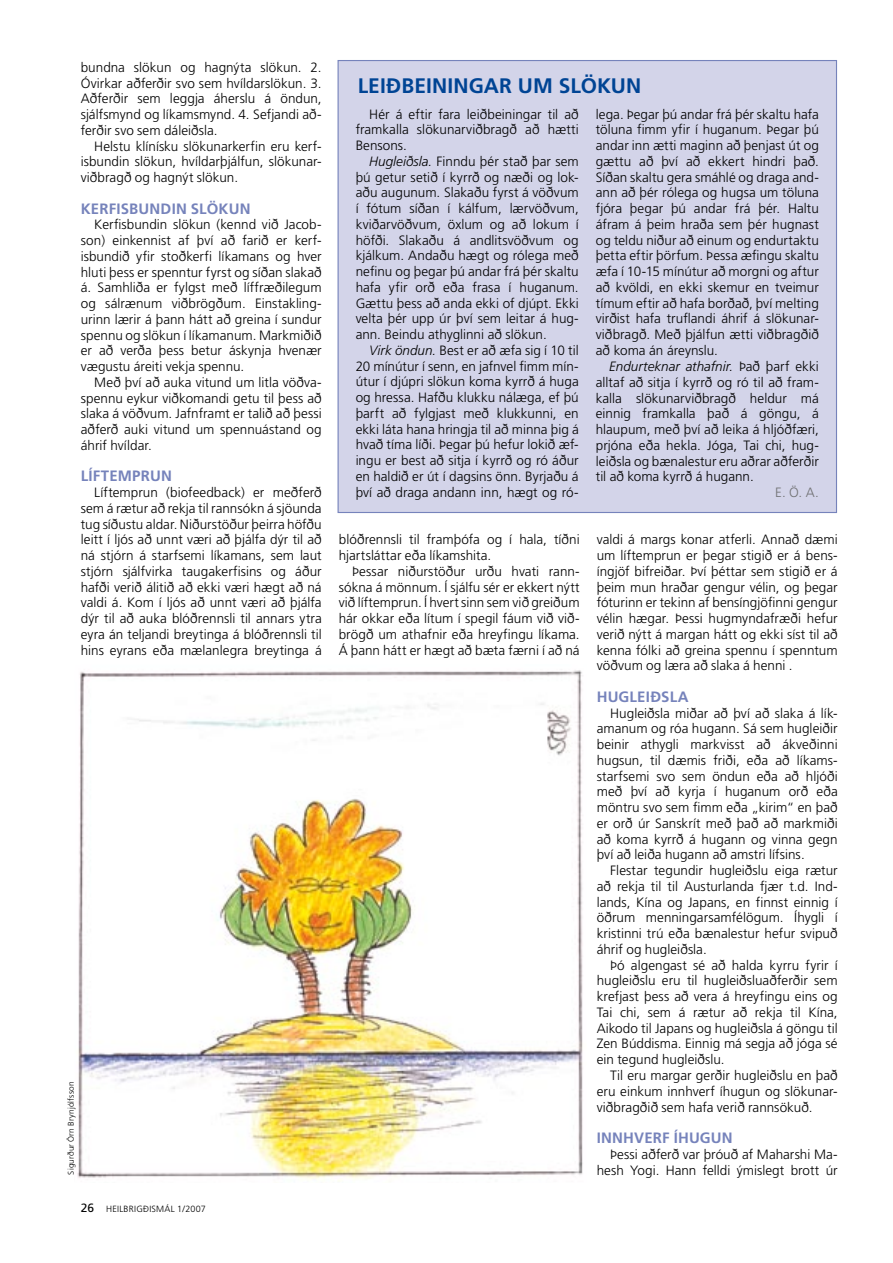
<style>
.page{position:relative;width:893px;height:1263px;background:#fff}
.page>*{position:absolute;margin:0;border:0;box-sizing:border-box;transform-origin:0 0}
.t1{font:700 21px "Frutiger";letter-spacing:.005em;color:#004494}
.t2{font:700 15px "Frutiger";letter-spacing:.01em;color:#7683bb}
.t3{font:300 13.5px/15.8px "Frutiger";color:#000;text-align:justify}
.t4{font:300 13.5px "Frutiger";color:#707173}
.t5{font:300 9px "Frutiger";letter-spacing:.025em;color:#000}
.t6{font:300 8.25px "Frutiger";letter-spacing:.02em;color:#000}
.s1{font-weight:400;font-size:12px}
.s2{font-style:italic}
</style>
<div class="page">
<div style="left:338px;top:61px;width:498px;height:451px;background:#d3d4e9"></div>
<img style="left:77px;top:670px;width:506px;height:512px">
<p class="t3" style="left:81px;top:59px;width:242px">bundna slökun og hagnýta slökun. 2.<br>Óvirkar aðferðir svo sem hvíldarslökun. 3.<br>Aðferðir sem leggja áherslu á öndun, sjálfsmynd og líkamsmynd. 4. Sefjandi að&shy;ferðir svo sem dáleiðsla.</p>
<p class="t3" style="left:81px;top:138px;width:242px;text-indent:14px">Helstu klínísku slökunarkerfin eru kerf&shy;isbundin slökun, hvíldarþjálfun, slökunar&shy;viðbragð og hagnýt slökun.</p>
<p class="t2" style="left:81px;top:200px;width:171px">KERFISBUNDIN SLÖKUN</p>
<p class="t3" style="left:81px;top:217px;width:242px;text-indent:14px">Kerfisbundin slökun (kennd við Jacob&shy;son) einkennist af því að farið er kerf&shy;isbundið yfir stoðkerfi líkamans og hver hluti þess er spenntur fyrst og síðan slakað á. Samhliða er fylgst með líffræðilegum og sálrænum viðbrögðum. Einstakling&shy;urinn lærir á þann hátt að greina í sundur spennu og slökun í líkamanum. Markmiðið er að verða þess betur áskynja hvenær vægustu áreiti vekja spennu.</p>
<p class="t3" style="left:81px;top:374px;width:242px;text-indent:14px">Með því að auka vitund um litla vöðva&shy;spennu eykur viðkomandi getu til þess að slaka á vöðvum. Jafnframt er talið að þessi aðferð auki vitund um spennuástand og áhrif hvíldar.</p>
<p class="t2" style="left:81px;top:467px;width:93px">LÍFTEMPRUN</p>
<p class="t3" style="left:81px;top:485px;width:242px;text-indent:14px">Líftemprun (biofeedback) er meðferð sem á rætur að rekja til rannsókn á sjöunda tug síðustu aldar. Niðurstöður þeirra höfðu leitt í ljós að unnt væri að þjálfa dýr til að ná stjórn á starfsemi líkamans, sem laut stjórn sjálfvirka taugakerfisins og áður hafði verið álitið að ekki væri hægt að ná valdi á. Kom í ljós að unnt væri að þjálfa dýr til að auka blóðrennsli til annars ytra eyra án teljandi breytinga á blóðrennsli til hins eyrans eða mælanlegra breytinga á</p>
<p class="t6" style="left:66px;top:1174px;width:95px;rotate:-90deg">Sigurður Örn Brynjólfsson</p>
<p class="t5" style="left:81px;top:1204px;width:126px"><span class="s1">26</span> HEILBRIGÐISMÁL 1/2007</p>
<h1 class="t1" style="left:358px;top:73px;width:285px">LEIÐBEININGAR UM SLÖKUN</h1>
<p class="t3" style="left:356px;top:106px;width:225px;text-indent:14px">Hér á eftir fara leiðbeiningar til að framkalla slökunarviðbragð að hætti Bensons.</p>
<p class="t3" style="left:356px;top:153px;width:225px;text-indent:14px"><span class="s2">Hugleiðsla.</span> Finndu þér stað þar sem þú getur setið í kyrrð og næði og lok&shy;aðu augunum. Slakaðu fyrst á vöðvum í fótum síðan í kálfum, lærvöðvum, kviðarvöðvum, öxlum og að lokum í höfði. Slakaðu á andlitsvöðvum og kjálkum. Andaðu hægt og rólega með nefinu og þegar þú andar frá þér skaltu hafa yfir orð eða frasa í huganum.<br>Gættu þess að anda ekki of djúpt. Ekki velta þér upp úr því sem leitar á hug&shy;ann. Beindu athyglinni að slökun.</p>
<p class="t3" style="left:356px;top:342px;width:225px;text-indent:14px"><span class="s2">Virk öndun.</span> Best er að æfa sig í 10 til 20 mínútur í senn, en jafnvel fimm mín&shy;útur í djúpri slökun koma kyrrð á huga og hressa. Hafðu klukku nálæga, ef þú þarft að fylgjast með klukkunni, en ekki láta hana hringja til að minna þig á hvað tíma líði. Þegar þú hefur lokið æf&shy;ingu er best að sitja í kyrrð og ró áður en haldið er út í dagsins önn. Byrjaðu á því að draga andann inn, hægt og ró-</p>
<p class="t3" style="left:339px;top:532px;width:242px">blóðrennsli til framþófa og í hala, tíðni hjartsláttar eða líkamshita.</p>
<p class="t3" style="left:339px;top:563px;width:242px;text-indent:14px">Þessar niðurstöður urðu hvati rann&shy;sókna á mönnum. Í sjálfu sér er ekkert nýtt við líftemprun. Í hvert sinn sem við greiðum hár okkar eða lítum í spegil fáum við við&shy;brögð um athafnir eða hreyfingu líkama.<br>Á þann hátt er hægt að bæta færni í að ná</p>
<p class="t3" style="left:596px;top:106px;width:225px">lega. Þegar þú andar frá þér skaltu hafa töluna fimm yfir í huganum. Þegar þú andar inn ætti maginn að þenjast út og gættu að því að ekkert hindri það.<br>Síðan skaltu gera smáhlé og draga and&shy;ann að þér rólega og hugsa um töluna fjóra þegar þú andar frá þér. Haltu áfram á þeim hraða sem þér hugnast og teldu niður að einum og endurtaktu þetta eftir þörfum. Þessa æfingu skaltu æfa í 10-15 mínútur að morgni og aftur að kvöldi, en ekki skemur en tveimur tímum eftir að hafa borðað, því melting virðist hafa truflandi áhrif á slökunar&shy;viðbragð. Með þjálfun ætti viðbragðið að koma án áreynslu.</p>
<p class="t3" style="left:596px;top:359px;width:225px;text-indent:14px"><span class="s2">Endurteknar athafnir.</span> Það þarf ekki alltaf að sitja í kyrrð og ró til að fram&shy;kalla slökunarviðbragð heldur má einnig framkalla það á göngu, á hlaupum, með því að leika á hljóðfæri, prjóna eða hekla. Jóga, Tai chi, hug&shy;leiðsla og bænalestur eru aðrar aðferðir til að koma kyrrð á hugann.</p>
<p class="t4" style="left:775px;top:485px;width:45px">E. Ö. A.</p>
<p class="t3" style="left:597px;top:532px;width:242px">valdi á margs konar atferli. Annað dæmi um líftemprun er þegar stigið er á bens&shy;íngjöf bifreiðar. Því þéttar sem stigið er á þeim mun hraðar gengur vélin, og þegar fóturinn er tekinn af bensíngjöfinni gengur vélin hægar. Þessi hugmyndafræði hefur verið nýtt á margan hátt og ekki síst til að kenna fólki að greina spennu í spenntum vöðvum og læra að slaka á henni .</p>
<p class="t2" style="left:597px;top:688px;width:93px">HUGLEIÐSLA</p>
<p class="t3" style="left:597px;top:705px;width:242px;text-indent:14px">Hugleiðsla miðar að því að slaka á lík&shy;amanum og róa hugann. Sá sem hugleiðir beinir athygli markvisst að ákveðinni hugsun, til dæmis friði, eða að líkams&shy;starfsemi svo sem öndun eða að hljóði með því að kyrja í huganum orð eða möntru svo sem fimm eða „kirim“ en það er orð úr Sanskrít með það að markmiði að koma kyrrð á hugann og vinna gegn því að leiða hugann að amstri lífsins.</p>
<p class="t3" style="left:597px;top:863px;width:242px;text-indent:14px">Flestar tegundir hugleiðslu eiga rætur að rekja til til Austurlanda fjær t.d. Ind&shy;lands, Kína og Japans, en finnst einnig í öðrum menningarsamfélögum. Íhygli í kristinni trú eða bænalestur hefur svipuð áhrif og hugleiðsla.</p>
<p class="t3" style="left:597px;top:957px;width:242px;text-indent:14px">Þó algengast sé að halda kyrru fyrir í hugleiðslu eru til hugleiðsluaðferðir sem krefjast þess að vera á hreyfingu eins og Tai chi, sem á rætur að rekja til Kína, Aikodo til Japans og hugleiðsla á göngu til Zen Búddisma. Einnig má segja að jóga sé ein tegund hugleiðslu.</p>
<p class="t3" style="left:597px;top:1067px;width:242px;text-indent:14px">Til eru margar gerðir hugleiðslu en það eru einkum innhverf íhugun og slökunar&shy;viðbragðið sem hafa verið rannsökuð.</p>
<p class="t2" style="left:597px;top:1129px;width:138px">INNHVERF ÍHUGUN</p>
<p class="t3" style="left:597px;top:1146px;width:242px;text-align:right">Þessi aðferð var þróuð af Maharshi Ma&shy;hesh Yogi. Hann felldi ýmislegt brott úr</p>
</div>
